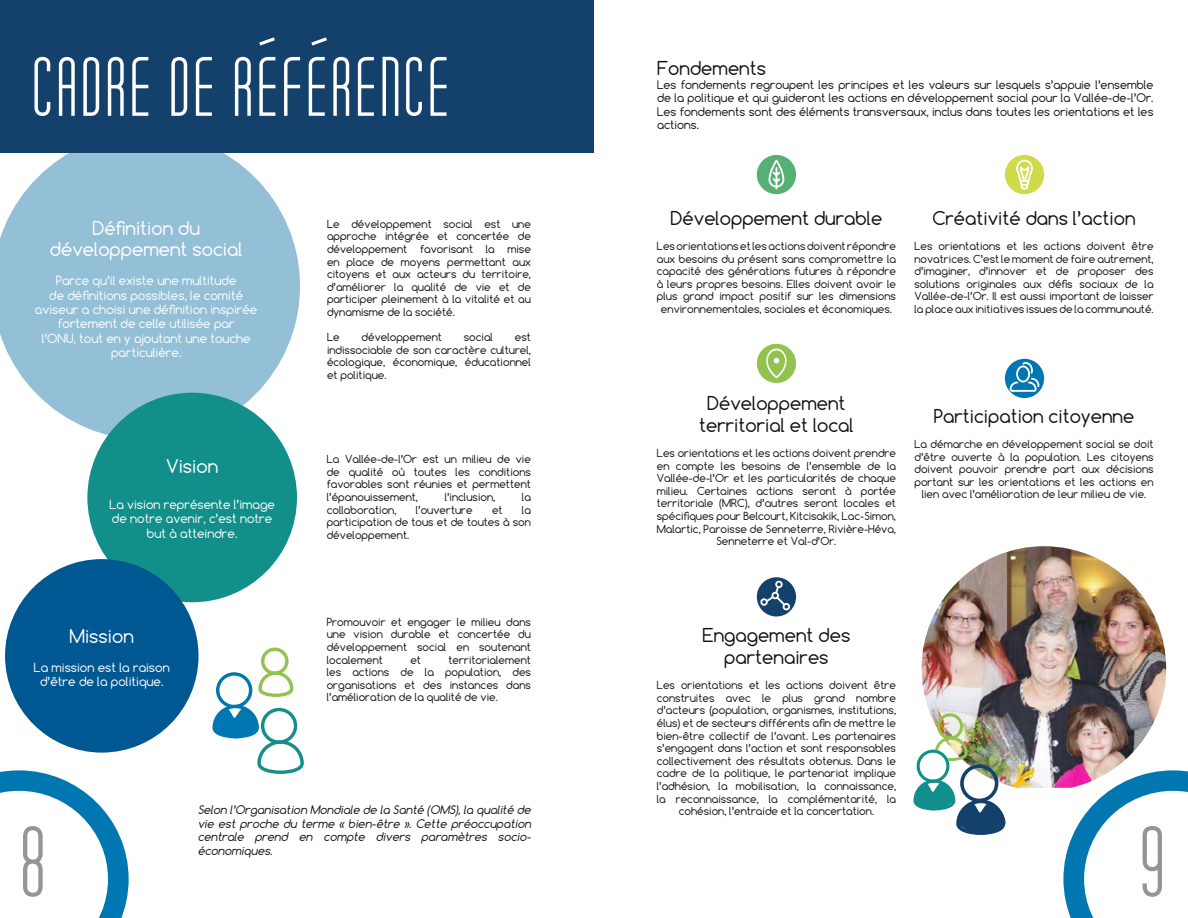
<style>
.page{position:relative;width:1188px;height:918px;background:#fff}
.page>*{position:absolute;margin:0;border:0;box-sizing:border-box;transform-origin:0 0}
.t1{font:300 108px "Tony Tony";color:#91969a}
.t2{font:300 90px "Tony Tony";letter-spacing:.035em;color:#fff}
.t3{font:18px/21.6px "Comfortaa";color:#121212;text-align:center}
.t4{font:18px/21.6px "Comfortaa";color:#fff;text-align:center}
.t5{font:12px/14.4px "Comfortaa";color:#fff;text-align:center}
.t6{font:11.25px/13.5px "Comfortaa";color:#121212;text-align:justify}
.t7{font:italic 11.25px/13.5px "Comfortaa";color:#121212;text-align:justify}
.t8{font:10.5px/12.6px "Comfortaa";color:#121212;text-align:justify}
</style>
<div class="page">
<svg style="left:0;top:770px;width:129px;height:148px"></svg>
<svg style="left:1063px;top:770px;width:125px;height:148px"></svg>
<svg style="left:0;top:153px;width:300px;height:287px;fill:#93bfd7"></svg>
<div style="left:0;top:0;width:594px;height:153px;background:#14416c"></div>
<svg style="left:259px;top:37px;width:16px;height:9px"></svg>
<svg style="left:311px;top:37px;width:16px;height:9px"></svg>
<div style="left:87px;top:393px;width:210px;height:209px;background:#128f8a;border-radius:50%"></div>
<div style="left:757px;top:344px;width:39px;height:39px;background:#92c350;border-radius:50%"></div>
<div style="left:757px;top:577px;width:39px;height:39px;background:#14416c;border-radius:50%"></div>
<div style="left:757px;top:155px;width:39px;height:39px;background:#56b074;border-radius:50%"></div>
<div style="left:1005px;top:359px;width:39px;height:39px;background:#0077b1;border-radius:50%"></div>
<div style="left:1005px;top:155px;width:39px;height:39px;background:#d0da49;border-radius:50%"></div>
<svg style="left:769px;top:160px;width:15px;height:29px"></svg>
<svg style="left:766px;top:349px;width:21px;height:29px"></svg>
<svg style="left:1016px;top:160px;width:17px;height:29px"></svg>
<svg style="left:1010px;top:362px;width:29px;height:30px"></svg>
<svg style="left:760px;top:581px;width:30px;height:29px"></svg>
<div style="left:5px;top:559px;width:194px;height:194px;background:#005893;border-radius:50%"></div>
<img style="left:922px;top:546px;width:244px;height:242px">
<img style="left:913px;top:713px;width:93px;height:122px">
<svg style="left:212px;top:648px;width:92px;height:126px"></svg>
<h2 class="t2" style="left:34px;top:32px;width:24px">CADRE</h2>
<h2 class="t2" style="left:171px;top:32px;width:277px">DE REFERENCE</h2>
<h3 class="t4" style="left:50px;top:217px;width:194px">Définition du développement social</h3>
<p class="t5" style="left:35px;top:273px;width:224px">Parce qu’il existe une multitude<br>de définitions possibles, le comité aviseur a choisi une définition inspirée fortement de celle utilisée par<br>l’ONU, tout en y ajoutant une touche particulière.</p>
<h3 class="t4" style="left:166px;top:455px;width:54px">Vision</h3>
<p class="t5" style="left:109px;top:497px;width:167px">La vision représente l’image de notre avenir, c’est notre but à atteindre.</p>
<p class="t8" style="left:327px;top:217px;width:206px">Le développement social est une approche intégrée et concertée de développement favorisant la mise en place de moyens permettant aux citoyens et aux acteurs du territoire, d’améliorer la qualité de vie et de participer pleinement à la vitalité et au dynamisme de la société.</p>
<p class="t8" style="left:327px;top:331px;width:14px">Le</p>
<p class="t8" style="left:362px;top:331px;width:82px">développement</p>
<p class="t8" style="left:464px;top:331px;width:31px">social</p>
<p class="t8" style="left:327px;top:331px;width:206px;text-indent:188px">est indissociable de son caractère culturel, écologique, économique, éducationnel et politique.</p>
<p class="t8" style="left:327px;top:453px;width:206px">La Vallée-de-l’Or est un milieu de vie de qualité où toutes les conditions favorables sont réunies et permettent l’épanouissement,</p>
<p class="t8" style="left:445px;top:491px;width:52px">l’inclusion,</p>
<p class="t8" style="left:522px;top:491px;width:11px">la</p>
<p class="t8" style="left:327px;top:503px;width:71px">collaboration,</p>
<p class="t8" style="left:416px;top:503px;width:59px">l’ouverture</p>
<p class="t8" style="left:492px;top:503px;width:12px">et</p>
<p class="t8" style="left:327px;top:503px;width:206px;text-indent:195px">la participation de tous et de toutes à son développement.</p>
<h3 class="t3" style="left:657px;top:57px;width:111px">Fondements</h3>
<p class="t6" style="left:657px;top:78px;width:498px">Les fondements regroupent les principes et les valeurs sur lesquels s’appuie l’ensemble de la politique et qui guideront les actions en développement social pour la Vallée-de-l’Or.<br>Les fondements sont des éléments transversaux, inclus dans toutes les orientations et les actions.</p>
<h3 class="t3" style="left:671px;top:207px;width:213px">Développement durable</h3>
<p class="t8" style="left:657px;top:240px;width:241px;text-align:center">Les orientations et les actions doivent répondre aux besoins du présent sans compromettre la capacité des générations futures à répondre à leurs propres besoins. Elles doivent avoir le plus grand impact positif sur les dimensions environnementales, sociales et économiques.</p>
<h3 class="t3" style="left:933px;top:207px;width:205px">Créativité dans l’action</h3>
<p class="t8" style="left:914px;top:240px;width:241px">Les orientations et les actions doivent être novatrices. C’est le moment de faire autrement, d’imaginer, d’innover et de proposer des solutions originales aux défis sociaux de la Vallée-de-l’Or. Il est aussi important de laisser la place aux initiatives issues de la communauté.</p>
<h3 class="t3" style="left:699px;top:392px;width:156px">Développement territorial et local</h3>
<p class="t8" style="left:657px;top:447px;width:241px;text-align:center">Les orientations et les actions doivent prendre en compte les besoins de l’ensemble de la Vallée-de-l’Or et les particularités de chaque milieu. Certaines actions seront à portée territoriale (MRC), d’autres seront locales et spécifiques pour Belcourt, Kitcisakik, Lac-Simon, Malartic, Paroisse de Senneterre, Rivière-Héva, Senneterre et Val-d’Or.</p>
<h3 class="t3" style="left:934px;top:405px;width:202px">Participation citoyenne</h3>
<p class="t8" style="left:914px;top:438px;width:241px;text-align:center">La démarche en développement social se doit d’être ouverte à la population. Les citoyens doivent pouvoir prendre part aux décisions portant sur les orientations et les actions en lien avec l’amélioration de leur milieu de vie.</p>
<p class="t8" style="left:327px;top:615px;width:206px">Promouvoir et engager le milieu dans une vision durable et concertée du développement social en soutenant localement</p>
<h3 class="t3" style="left:703px;top:625px;width:149px">Engagement des partenaires</h3>
<p class="t8" style="left:657px;top:679px;width:241px;text-align:center">Les orientations et les actions doivent être construites avec le plus grand nombre d’acteurs (population, organismes, institutions, élus) et de secteurs différents afin de mettre le bien-être collectif de l’avant. Les partenaires s’engagent dans l’action et sont responsables collectivement des résultats obtenus. Dans le cadre de la politique, le partenariat implique l’adhésion, la mobilisation, la connaissance, la reconnaissance, la complémentarité, la cohésion, l’entraide et la concertation.</p>
<h3 class="t4" style="left:70px;top:625px;width:66px">Mission</h3>
<p class="t5" style="left:34px;top:660px;width:137px">La mission est la raison d’être de la politique.</p>
<p class="t8" style="left:327px;top:653px;width:206px;text-indent:122px">territorialement les actions de la population, des organisations et des instances dans l’amélioration de la qualité de vie.</p>
<p class="t8" style="left:410px;top:653px;width:12px">et</p>
<p class="t7" style="left:198px;top:803px;width:337px">Selon l’Organisation Mondiale de la Santé (OMS),la qualité de vie est proche du terme « bien-être ». Cette préoccupation centrale prend en compte divers paramètres socio&shy;économiques.</p>
<h1 class="t1" style="left:23px;top:796px;width:28px">8</h1>
<h1 class="t1" style="left:1142px;top:796px;width:28px">9</h1>
</div>
